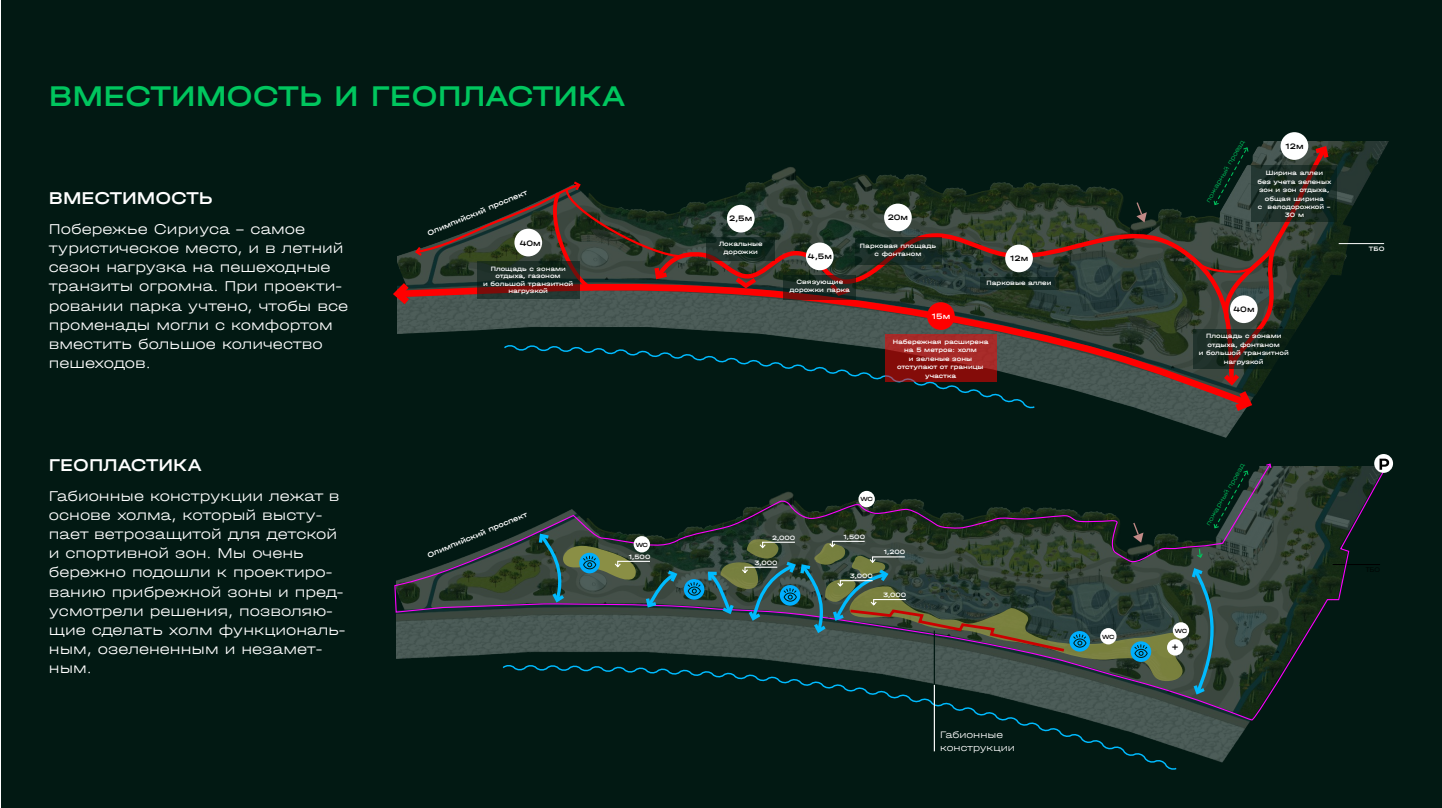
<style>
.page{position:relative;width:1442px;height:808px;background:#fff}
.page>*{position:absolute;margin:0;border:0;box-sizing:border-box;transform-origin:0 0}
.t1{font:500 30px "Halvar Breit";color:#00c65e}
.t2{font:500 18px "Halvar Breit";color:#fff}
.t3{font:300 15px/19px "Halvar Breit";color:#fefefe}
.t4{font:300 9.9px/12.6px "Halvar Breit";color:#fff}
.t5{font:500 9px "Halvar Breit";color:#000}
.t6{font:500 8.25px "Halvar Breit";color:#000}
.t7{font:500 8.25px "Halvar Breit";color:#fff}
.t8{font:500 7.8px "Halvar Breit";color:#fff}
.t9{font:500 6.6px/8.4px "Halvar Breit";color:#fff;text-align:center}
.t10{font:300 6.6px "Halvar Breit";color:#00c65e}
.t11{font:500 6.3px "Halvar Breit";letter-spacing:-.07em;color:#000}
</style>
<div class="page">
<div style="left:1px;top:0;width:1440px;height:808px;background:#021913"></div>
<svg style="left:397px;top:311px;width:789px;height:101px"></svg>
<svg style="left:502px;top:343px;width:534px;height:65px"></svg>
<svg style="left:1136px;top:202px;width:4px;height:5px"></svg>
<hr style="left:1338px;top:243px;width:46px;height:1px;background:#fff">
<svg style="left:652px;top:207px;width:534px;height:180px"></svg>
<svg style="left:393px;top:181px;width:292px;height:130px"></svg>
<div style="left:927px;top:302px;width:27px;height:28px;background:#f00;border-radius:50%"></div>
<div style="left:1005px;top:245px;width:27px;height:27px;background:#fff;border-radius:50%"></div>
<div style="left:884px;top:204px;width:27px;height:27px;background:#fff;border-radius:50%"></div>
<div style="left:806px;top:243px;width:27px;height:27px;background:#fff;border-radius:50%"></div>
<div style="left:727px;top:205px;width:27px;height:27px;background:#fff;border-radius:50%"></div>
<div style="left:514px;top:229px;width:28px;height:27px;background:#fff;border-radius:50%"></div>
<div style="left:1280px;top:132px;width:28px;height:28px;background:#fff;border-radius:50%"></div>
<svg style="left:885px;top:334px;width:111px;height:48px;fill:#a42826"></svg>
<svg style="left:854px;top:237px;width:87px;height:28px"></svg>
<svg style="left:979px;top:277px;width:79px;height:13px"></svg>
<svg style="left:706px;top:237px;width:69px;height:24px;fill:#11251c"></svg>
<svg style="left:1331px;top:165px;width:6px;height:56px"></svg>
<svg style="left:477px;top:261px;width:102px;height:38px"></svg>
<svg style="left:731px;top:273px;width:30px;height:18px"></svg>
<svg style="left:783px;top:275px;width:73px;height:24px"></svg>
<svg style="left:933px;top:722px;width:245px;height:48px"></svg>
<svg style="left:394px;top:466px;width:990px;height:256px"></svg>
<svg style="left:1265px;top:463px;width:7px;height:6px"></svg>
<svg style="left:684px;top:579px;width:20px;height:21px"></svg>
<svg style="left:536px;top:531px;width:143px;height:79px"></svg>
<svg style="left:686px;top:470px;width:562px;height:227px"></svg>
<hr style="left:934px;top:685px;width:1px;height:66px;background:#fff">
<svg style="left:1186px;top:143px;width:145px;height:274px"></svg>
<svg style="left:1374px;top:454px;width:19px;height:19px"></svg>
<svg style="left:1379px;top:459px;width:10px;height:11px"></svg>
<h1 class="t1" style="left:49px;top:78px;width:578px">ВМЕСТИМОСТЬ И ГЕОПЛАСТИКА</h1>
<p class="t2" style="left:49px;top:187px;width:165px">ВМЕСТИМОСТЬ</p>
<p class="t3" style="left:49px;top:220px;width:301px">Побережье Сириуса – самое туристическое место, и в летний сезон нагрузка на пешеходные транзиты огромна. При проекти&shy;ровании парка учтено, чтобы все променады могли с комфортом вместить большое количество пешеходов.</p>
<p class="t2" style="left:49px;top:454px;width:154px">ГЕОПЛАСТИКА</p>
<p class="t3" style="left:49px;top:487px;width:298px">Габионные конструкции лежат в основе холма, который высту&shy;пает ветрозащитой для детской и спортивной зон. Мы очень бережно подошли к проектиро&shy;ванию прибрежной зоны и пред&shy;усмотрели решения, позволяю&shy;щие сделать холм функциональ&shy;ным, озелененным и незамет&shy;ным.</p>
<p class="t8" style="left:426px;top:229px;width:109px;rotate:-23deg">Олимпийский проспект</p>
<p class="t6" style="left:519px;top:238px;width:23px">40м</p>
<p class="t9" style="left:483px;top:265px;width:91px;line-height:7.4px">Площадь с зонами отдыха, газоном<br>и большой транзитной нагрузкой</p>
<p class="t8" style="left:426px;top:551px;width:109px;rotate:-23deg">Олимпийский проспект</p>
<p class="t11" style="left:635px;top:541px;width:14px">WC</p>
<p class="t9" style="left:628px;top:552px;width:23px">1,500</p>
<p class="t6" style="left:729px;top:214px;width:25px">2,5м</p>
<p class="t9" style="left:719px;top:239px;width:45px">Локальные дорожки</p>
<p class="t6" style="left:807px;top:251px;width:26px">4,5м</p>
<p class="t9" style="left:789px;top:277px;width:62px">Связующие дорожки парка</p>
<p class="t6" style="left:887px;top:213px;width:22px">20м</p>
<p class="t9" style="left:860px;top:242px;width:78px">Парковая площадь с фонтаном</p>
<p class="t7" style="left:931px;top:311px;width:20px">15м</p>
<p class="t6" style="left:1010px;top:254px;width:20px">12м</p>
<p class="t9" style="left:986px;top:279px;width:66px">Парковые аллеи</p>
<p class="t9" style="left:892px;top:338px;width:97px">Набережная расширена на 5 метров: холм<br>и зеленые зоны отступают от границы участка</p>
<p class="t11" style="left:860px;top:496px;width:14px">WC</p>
<p class="t9" style="left:772px;top:533px;width:25px">2,000</p>
<p class="t9" style="left:754px;top:558px;width:25px">3,000</p>
<p class="t9" style="left:843px;top:532px;width:23px">1,500</p>
<p class="t9" style="left:850px;top:572px;width:25px">3,000</p>
<p class="t9" style="left:883px;top:548px;width:23px">1,200</p>
<p class="t9" style="left:883px;top:590px;width:25px">3,000</p>
<p class="t4" style="left:940px;top:728px;width:76px">Габионные конструкции</p>
<p class="t11" style="left:1102px;top:633px;width:14px">WC</p>
<p class="t10" style="left:1204px;top:200px;width:72px;rotate:-60deg">пожарный проезд</p>
<p class="t6" style="left:1285px;top:142px;width:20px">12м</p>
<p class="t9" style="left:1257px;top:169px;width:76px">Ширина аллеи<br>без учета зеленых зон и зон отдыха, общая ширина<br>с велодорожкой –<br>30 м</p>
<p class="t6" style="left:1233px;top:305px;width:23px">40м</p>
<p class="t9" style="left:1198px;top:332px;width:91px">Площадь с зонами отдыха, фонтаном<br>и большой транзитной нагрузкой</p>
<p class="t9" style="left:1368px;top:245px;width:17px">ТБО</p>
<p class="t10" style="left:1204px;top:523px;width:72px;rotate:-60deg">пожарный проезд</p>
<p class="t11" style="left:1174px;top:627px;width:14px">WC</p>
<p class="t5" style="left:1171px;top:642px;width:9px">+</p>
</div>
